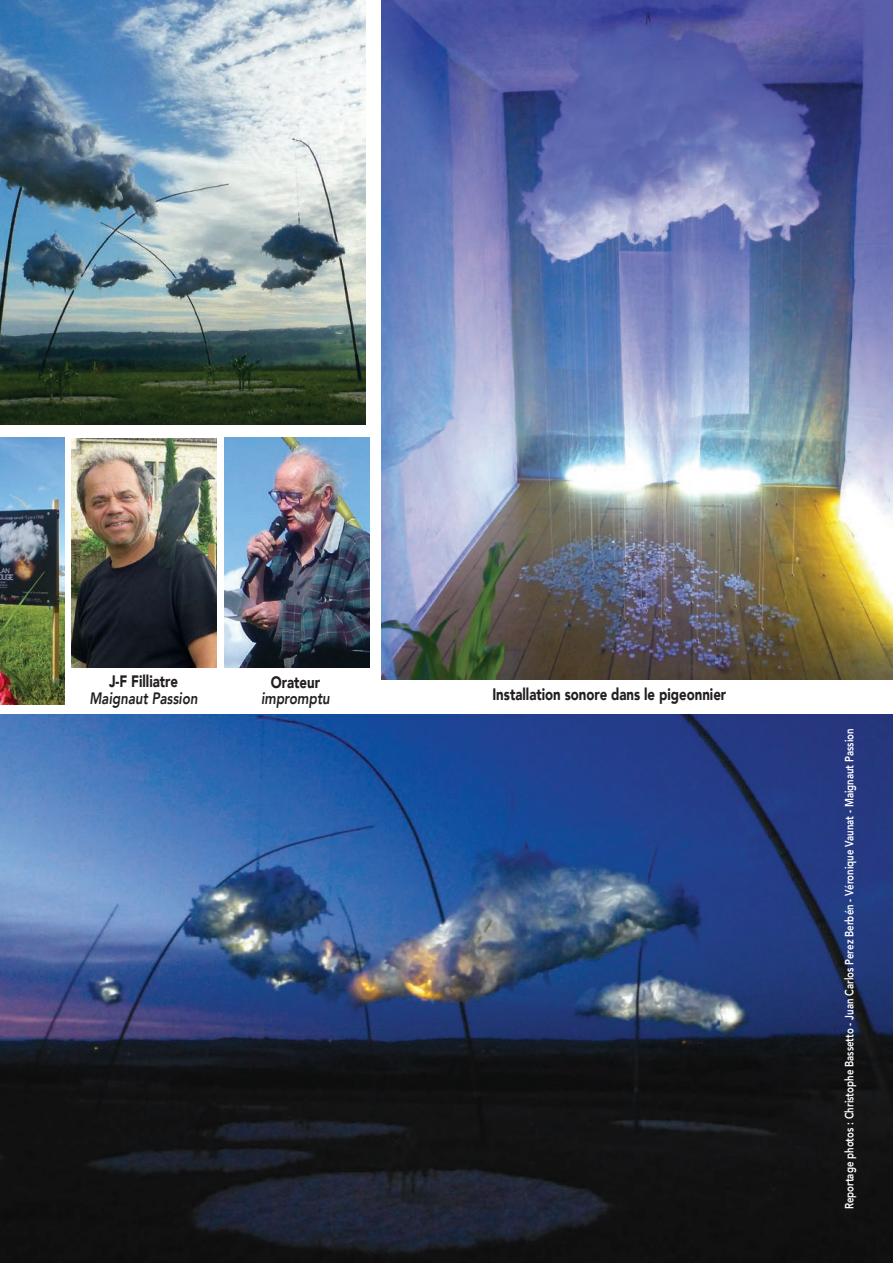
<style>
.page{position:relative;width:893px;height:1263px;background:#fff}
.page>*{position:absolute;margin:0;border:0;box-sizing:border-box;transform-origin:0 0}
.t1{font:900 16.5px "Avenir";color:#231f20;scale:.8 1}
.t2{font:italic 800 16.5px "Avenir";color:#231f20;scale:.8 1}
.t3{font:800 12px "Avenir";color:#fff;scale:.8 1}
</style>
<div class="page">
<img style="left:0;top:714px;width:893px;height:549px">
<img style="left:381px;top:0;width:512px;height:679px">
<img style="left:0;top:437px;width:65px;height:267px">
<img style="left:0;top:0;width:366px;height:424px">
<img style="left:72px;top:438px;width:144px;height:230px">
<img style="left:225px;top:437px;width:144px;height:231px">
<h1 class="t1" style="left:109px;top:667px;width:88px">J-F Filliatre</h1>
<h1 class="t2" style="left:89px;top:688px;width:137px">Maignaut Passion</h1>
<h1 class="t1" style="left:271px;top:668px;width:63px">Orateur</h1>
<h1 class="t2" style="left:261px;top:689px;width:87px">impromptu</h1>
<h1 class="t1" style="left:492px;top:680px;width:294px">Installation sonore dans le pigeonnier</h1>
<p class="t3" style="left:840px;top:1209px;width:603px;rotate:-90deg">Reportage photos : Christophe Bassetto - Juan Carlos Perez Berbén - Véronique Vaunat - Maignaut Passion</p>
</div>
